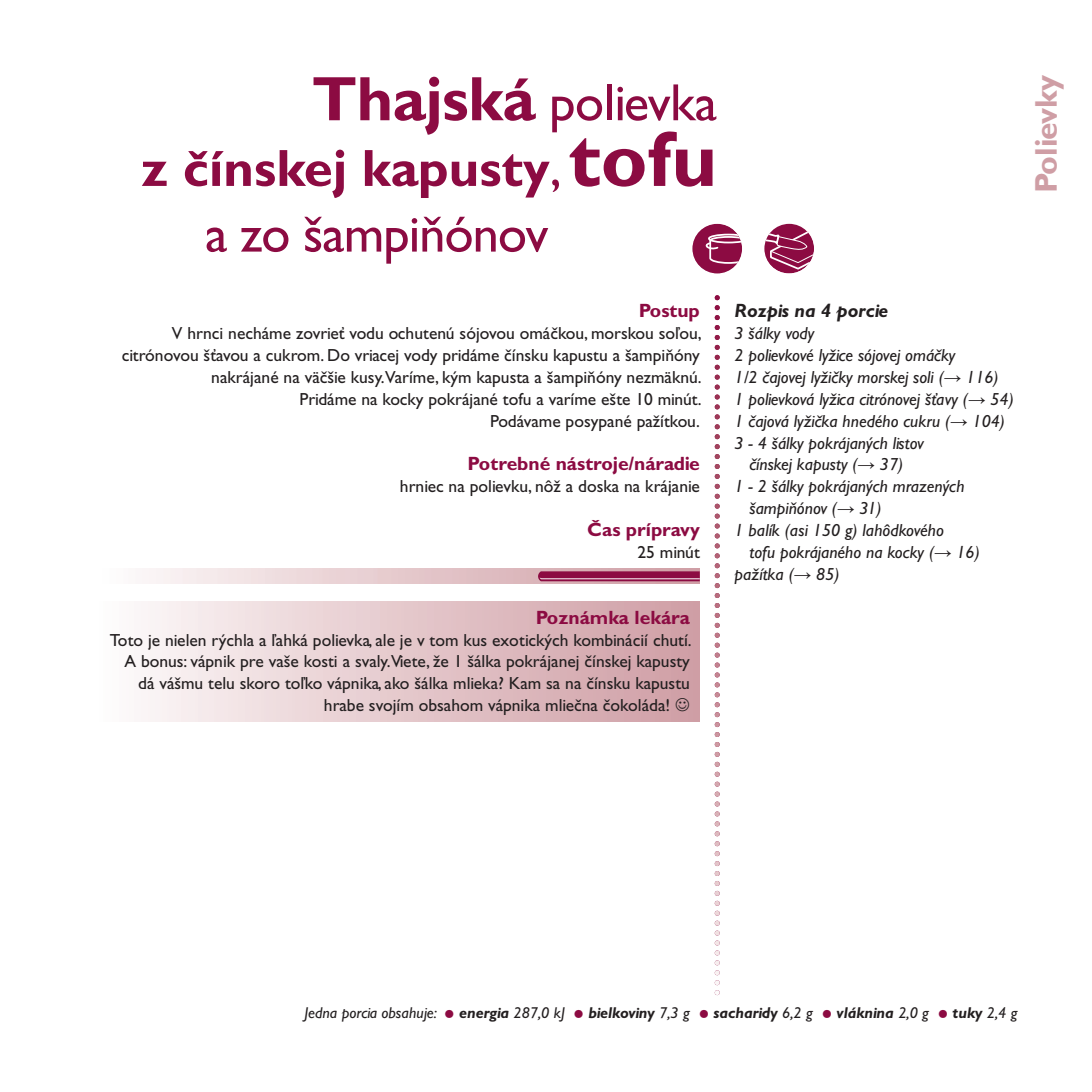
<style>
.page{position:relative;width:1092px;height:1092px;background:#fff}
.page>*{position:absolute;margin:0;border:0;box-sizing:border-box;transform-origin:0 0}
.t1{font:52.5px "Gill Sans CE";letter-spacing:-.02em;color:#8c0b42}
.t2{font:700 52.5px "Gill Sans CE";color:#8c0b42}
.t3{font:700 31.5px "Gill Sans CE";letter-spacing:-.015em;color:#cf9ea5}
.t4{font:700 19.25px "Gill Sans CE";color:#8c0b42}
.t5{font:italic 700 19.25px "Gill Sans CE";color:#231f20}
.t6{font:17.5px/21.9px "Gill Sans CE";color:#231f20;text-align:right}
.t7{font:italic 17.5px "Gill Sans CE";color:#231f20}
.t8{font:italic 15.75px "Gill Sans CE";color:#231f20}
.s1{font-weight:700;font-size:63px}
.s2{font-weight:400}
.s3{font-size:78.75px}
.s4{font-family:"Arial"}
.s5{color:#8c0b42}
.s6{font-weight:700}
</style>
<div class="page">
<div style="left:99px;top:601px;width:600px;height:120px;background:linear-gradient(to right,#fdfafa,#ce9ca3)"></div>
<svg style="left:714px;top:295px;width:5px;height:700px"></svg>
<div style="left:692px;top:224px;width:50px;height:49px;background:#8c0b42;border-radius:50%"></div>
<svg style="left:705px;top:233px;width:37px;height:32px"></svg>
<div style="left:764px;top:224px;width:50px;height:49px;background:#8c0b42;border-radius:50%"></div>
<svg style="left:764px;top:229px;width:50px;height:41px"></svg>
<svg style="left:538px;top:571px;width:161px;height:10px;background:#9a2958"></svg>
<svg style="left:676px;top:698px;width:13px;height:13px"></svg>
<h1 class="t1" style="left:312px;top:83px;width:407px"><span class="s1">Thajská</span> polievka</h1>
<h1 class="t2" style="left:141px;top:148px;width:578px">z čínskej kapusty<span class="s2">,</span><span class="s3">tofu</span></h1>
<h1 class="t1" style="left:205px;top:214px;width:345px">a zo šampiňónov</h1>
<p class="t4" style="left:638px;top:303px;width:63px">Postup</p>
<p class="t6" style="left:122px;top:324px;width:581px">V hrnci necháme zovrieť vodu ochutenú sójovou omáčkou, morskou soľou, citrónovou šťavou a cukrom. Do vriacej vody pridáme čínsku kapustu a šampiňóny nakrájané na väčšie kusy.Varíme, kým kapusta a šampiňóny nezmäknú.<br>Pridáme na kocky pokrájané tofu a varíme ešte 10 minút.<br>Podávame posypané pažítkou.</p>
<p class="t4" style="left:467px;top:456px;width:234px">Potrebné nástroje/náradie</p>
<p class="t6" style="left:400px;top:477px;width:301px">hrniec na polievku, nôž a doska na krájanie</p>
<p class="t4" style="left:587px;top:522px;width:114px">Čas prípravy</p>
<p class="t6" style="left:637px;top:543px;width:64px">25 minút</p>
<p class="t4" style="left:535px;top:610px;width:156px">Poznámka lekára</p>
<p class="t6" style="left:110px;top:630px;width:583px">Toto je nielen rýchla a ľahká polievka, ale je v tom kus exotických kombinácií chutí.</p>
<p class="t6" style="left:125px;top:652px;width:567px">A bonus: vápnik pre vaše kosti a svaly.Viete, že 1 šálka pokrájanej čínskej kapusty</p>
<p class="t6" style="left:138px;top:674px;width:553px">dá vášmu telu skoro toľko vápnika, ako šálka mlieka? Kam sa na čínsku kapustu</p>
<p class="t6" style="left:324px;top:696px;width:348px">hrabe svojím obsahom vápnika mliečna čokoláda!</p>
<p class="t5" style="left:734px;top:303px;width:155px">Rozpis na 4 porcie</p>
<p class="t7" style="left:734px;top:326px;width:81px">3 šálky vody</p>
<p class="t7" style="left:734px;top:348px;width:222px">2 polievkové lyžice sójovej omáčky</p>
<p class="t7" style="left:734px;top:370px;width:265px">1/2 čajovej lyžičky morskej soli (<span class="s4">→</span> 116)</p>
<p class="t7" style="left:734px;top:392px;width:281px">1 polievková lyžica citrónovej šťavy (<span class="s4">→</span> 54)</p>
<p class="t7" style="left:734px;top:414px;width:272px">1 čajová lyžička hnedého cukru (<span class="s4">→</span> 104)</p>
<p class="t7" style="left:734px;top:436px;width:191px">3 - 4 šálky pokrájaných listov</p>
<p class="t7" style="left:749px;top:458px;width:155px">čínskej kapusty (<span class="s4">→</span> 37)</p>
<p class="t7" style="left:734px;top:480px;width:231px">1 - 2 šálky pokrájaných mrazených</p>
<p class="t7" style="left:749px;top:501px;width:134px">šampiňónov (<span class="s4">→</span> 31)</p>
<p class="t7" style="left:734px;top:523px;width:211px">1 balík (asi 150 g) lahôdkového</p>
<p class="t7" style="left:749px;top:545px;width:232px">tofu pokrájaného na kocky (<span class="s4">→</span> 16)</p>
<p class="t7" style="left:734px;top:567px;width:106px">pažítka (<span class="s4">→</span> 85)</p>
<h2 class="t3" style="left:1034px;top:193px;width:120px;rotate:-90deg">Polievky</h2>
<p class="t8" style="left:304px;top:1006px;width:714px">Jedna porcia obsahuje: <span class="s5">●</span> <span class="s6">energia</span> 287,0 kJ <span class="s5">●</span> <span class="s6">bielkoviny</span> 7,3 g <span class="s5">●</span> <span class="s6">sacharidy</span> 6,2 g <span class="s5">●</span> <span class="s6">vláknina</span> 2,0 g <span class="s5">●</span> <span class="s6">tuky</span> 2,4 g</p>
</div>
